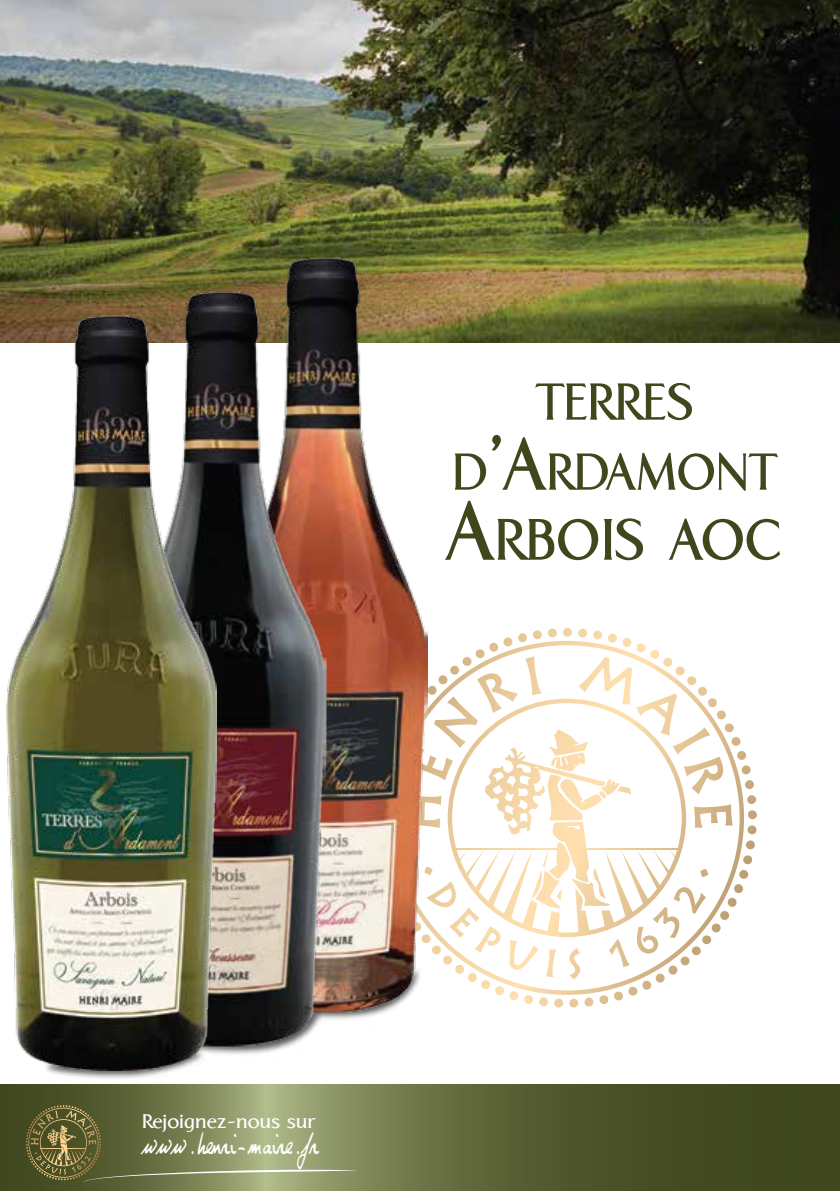
<style>
.page{position:relative;width:840px;height:1191px;background:#fff}
.page>*{position:absolute;margin:0;border:0;box-sizing:border-box;transform-origin:0 0}
.t1{font:700 75.6px "Aperto";color:#3f471d;scale:.89 1}
.t2{font:700 67.2px/70px "Aperto";color:#3f471d;text-align:center;scale:.89 1}
.t3{font:28px "Georges";color:#fff;scale:.86 1}
.t4{font:700 25.2px "Aperto";color:#fff;scale:.94 1}
.s1{font-size:96px}
.s2{font-size:108px}
</style>
<div class="page">
<img style="left:0;top:0;width:839px;height:342px">
<svg style="left:429px;top:628px;width:327px;height:379px"></svg>
<svg style="left:0;top:1084px;width:839px;height:107px;background:#535a2f"></svg>
<img style="left:0;top:1071px;width:97px;height:74px">
<img style="left:391px;top:899px;width:96px;height:187px">
<img style="left:97px;top:1012px;width:294px;height:109px">
<img style="left:218px;top:257px;width:211px;height:755px">
<img style="left:115px;top:291px;width:212px;height:755px">
<img style="left:6px;top:315px;width:211px;height:756px">
<svg style="left:26px;top:1105px;width:330px;height:77px;background:#7f8557"></svg>
<h2 class="t2" style="left:452px;top:367px;width:366px">TERRES<br>D<span class="s1">’A</span>RDAMONT</h2>
<h1 class="t1" style="left:448px;top:504px;width:375px"><span class="s2">A</span>RBOIS AOC</h1>
<p class="t4" style="left:142px;top:1109px;width:186px">Rejoignez-nous sur</p>
<p class="t3" style="left:142px;top:1128px;width:206px">www.henri-maire.fr</p>
</div>
